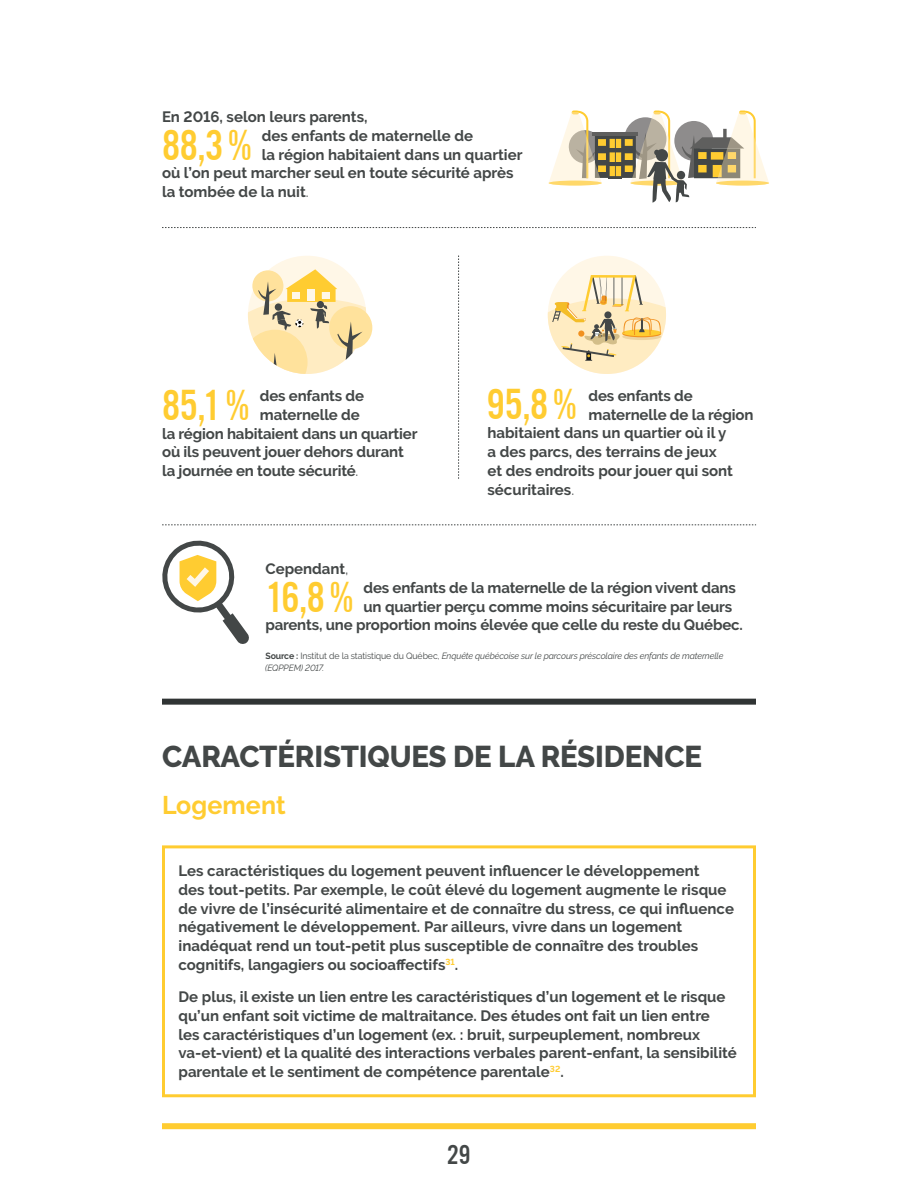
<style>
.page{position:relative;width:918px;height:1188px;background:#fff}
.page>*{position:absolute;margin:0;border:0;box-sizing:border-box;transform-origin:0 0}
.chiffres{font:45px "Alternate Got No 3 D";letter-spacing:-.005em;color:#ffcc31}
.SOUS-Titre_N1-Partie{font:800 30px "Raleway";letter-spacing:-.005em;color:#434747}
.t1{font:28.5px "Alternate Got No 3 D";color:#434747}
.TXT_encadre{font:700 25.5px "Raleway";letter-spacing:.005em;color:#ffcc31}
.Texte{font:700 15px/18.8px "Raleway";color:#434747}
.Source{font:italic 9px/12px "Raleway";letter-spacing:-.01em;color:#434747}
.s1{font-weight:400}
.s2{font-weight:700;font-style:normal}
.s3{font-style:normal}
</style>
<div class="page">
<div style="left:162px;top:1123px;width:594px;height:6px;background:#ffcc31"></div>
<svg style="left:162px;top:525px;width:594px;height:1px"></svg>
<svg style="left:458px;top:256px;width:1px;height:223px"></svg>
<div style="left:548px;top:256px;width:118px;height:118px;background:#fff7e7;border-radius:50%"></div>
<svg style="left:548px;top:275px;width:118px;height:99px"></svg>
<div style="left:248px;top:256px;width:118px;height:118px;background:#fff7e7;border-radius:50%"></div>
<div style="left:329px;top:306px;width:43px;height:43px;background:#ffe29c;border-radius:50%"></div>
<svg style="left:248px;top:269px;width:118px;height:105px"></svg>
<svg style="left:162px;top:227px;width:594px;height:1px"></svg>
<svg style="left:162px;top:540px;width:87px;height:104px"></svg>
<div style="left:162px;top:699px;width:594px;height:6px;background:#303434"></div>
<svg style="left:549px;top:111px;width:220px;height:92px"></svg>
<div style="left:162px;top:845px;width:594px;height:252px;border:3px solid #ffcc31"></div>
<p class="Texte" style="left:162px;top:108px;width:207px">En 2016, selon leurs parents,</p>
<p class="Texte" style="left:262px;top:126px;width:213px">des enfants de maternelle de</p>
<p class="Texte" style="left:262px;top:145px;width:262px">la région habitaient dans un quartier</p>
<p class="Texte" style="left:162px;top:164px;width:353px">où l’on peut marcher seul en toute sécurité après</p>
<p class="Texte" style="left:162px;top:183px;width:148px">la tombée de la nuit<span class="s1">.</span></p>
<p class="chiffres" style="left:162px;top:121px;width:91px">88,3%</p>
<p class="chiffres" style="left:162px;top:381px;width:89px">85,1%</p>
<p class="Texte" style="left:260px;top:387px;width:106px">des enfants de</p>
<p class="Texte" style="left:260px;top:405px;width:101px">maternelle de</p>
<p class="Texte" style="left:162px;top:424px;width:257px">la région habitaient dans un quartier</p>
<p class="Texte" style="left:162px;top:443px;width:243px">où ils peuvent jouer dehors durant</p>
<p class="Texte" style="left:162px;top:462px;width:198px">la journée en toute sécurité<span class="s1">.</span></p>
<p class="Texte" style="left:265px;top:560px;width:85px">Cependant<span class="s1">,</span></p>
<p class="chiffres" style="left:487px;top:381px;width:91px">95,8%</p>
<p class="Texte" style="left:589px;top:386px;width:106px">des enfants de</p>
<p class="Texte" style="left:589px;top:405px;width:166px">maternelle de la région</p>
<p class="Texte" style="left:487px;top:424px;width:241px">habitaient dans un quartier où il y</p>
<p class="Texte" style="left:487px;top:443px;width:231px">a des parcs, des terrains de jeux</p>
<p class="Texte" style="left:487px;top:461px;width:247px">et des endroits pour jouer qui sont</p>
<p class="Texte" style="left:487px;top:480px;width:88px">sécuritaires<span class="s1">.</span></p>
<p class="chiffres" style="left:265px;top:573px;width:90px">16,8%</p>
<p class="Texte" style="left:364px;top:578px;width:374px">des enfants de la maternelle de la région vivent dans</p>
<p class="Texte" style="left:364px;top:597px;width:370px">un quartier perçu comme moins sécuritaire par leurs</p>
<p class="Texte" style="left:265px;top:616px;width:479px">parents, une proportion moins élevée que celle du reste du Québec.</p>
<p class="Source" style="left:265px;top:649px;width:460px"><span class="s2">Source :</span> <span class="s3">Institut de la statistique du Québec,</span> Enquête québécoise sur le parcours préscolaire des enfants de maternelle (EQPPEM) 2017.</p>
<p class="SOUS-Titre_N1-Partie" style="left:162px;top:739px;width:542px">CARACTÉRISTIQUES DE LA RÉSIDENCE</p>
<p class="TXT_encadre" style="left:162px;top:790px;width:125px">Logement</p>
<p class="Texte" style="left:178px;top:861px;width:557px">Les caractéristiques du logement peuvent influencer le développement<br>des tout-petits. Par exemple, le coût élevé du logement augmente le risque de vivre de l’insécurité alimentaire et de connaître du stress, ce qui influence négativement le développement. Par ailleurs, vivre dans un logement inadéquat rend un tout-petit plus susceptible de connaître des troubles cognitifs, langagiers ou socioaffectifs<sup>31</sup>.</p>
<p class="Texte" style="left:178px;top:987px;width:560px">De plus, il existe un lien entre les caractéristiques d’un logement et le risque qu’un enfant soit victime de maltraitance. Des études ont fait un lien entre<br>les caractéristiques d’un logement (ex. : bruit, surpeuplement, nombreux va-et-vient) et la qualité des interactions verbales parent-enfant, la sensibilité parentale et le sentiment de compétence parentale<sup>32</sup>.</p>
<h3 class="t1" style="left:447px;top:1140px;width:25px">29</h3>
</div>
